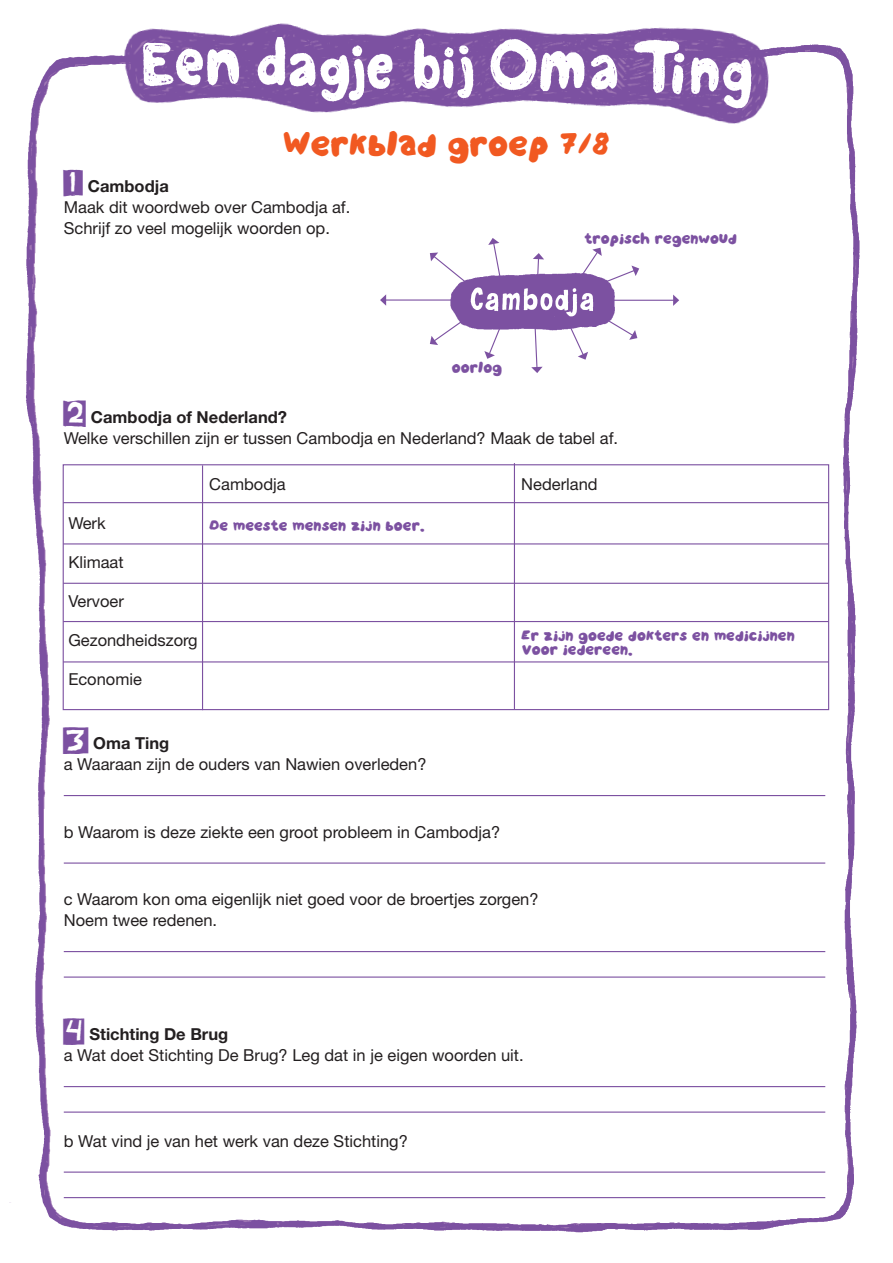
<style>
.page{position:relative;width:893px;height:1263px;background:#fff}
.page>*{position:absolute;margin:0;border:0;box-sizing:border-box;transform-origin:0 0}
.t1{font:27px "Amareleta";color:#f15921}
.t2{font:16.5px/21px "Helvetica Neue LT Std";color:#231f20}
.t3{font:12px "Amareleta";color:#7c51a1}
.s1{font-family:"BRANDON";font-size:21px;color:#7c51a1}
.s2{font-weight:700}
</style>
<div class="page">
<img style="left:10px;top:44px;width:850px;height:1189px">
<img style="left:102px;top:23px;width:693px;height:153px">
<img style="left:116px;top:38px;width:648px;height:79px">
<hr style="left:64px;top:795px;width:761px;height:1px;background:#7c51a1">
<hr style="left:64px;top:862px;width:761px;height:2px;background:#7c51a1">
<hr style="left:64px;top:951px;width:761px;height:1px;background:#7c51a1">
<hr style="left:64px;top:976px;width:761px;height:2px;background:#7c51a1">
<hr style="left:64px;top:1086px;width:761px;height:1px;background:#7c51a1">
<hr style="left:64px;top:1111px;width:761px;height:2px;background:#7c51a1">
<hr style="left:64px;top:1171px;width:761px;height:2px;background:#7c51a1">
<hr style="left:64px;top:1197px;width:761px;height:1px;background:#7c51a1">
<hr style="left:202px;top:465px;width:1px;height:245px;background:#7c51a1">
<hr style="left:514px;top:463px;width:1px;height:246px;background:#7c51a1">
<div style="left:63px;top:464px;width:766px;height:246px;border:1px solid #7c51a1"></div>
<hr style="left:63px;top:502px;width:766px;height:1px;background:#7c51a1">
<hr style="left:63px;top:543px;width:766px;height:1px;background:#7c51a1">
<hr style="left:63px;top:583px;width:766px;height:1px;background:#7c51a1">
<hr style="left:63px;top:661px;width:766px;height:1px;background:#7c51a1">
<hr style="left:63px;top:621px;width:766px;height:1px;background:#7c51a1">
<hr style="left:611px;top:300px;width:63px;height:1px;background:#7c51a1">
<svg style="left:673px;top:295px;width:6px;height:11px"></svg>
<hr style="left:385px;top:299px;width:68px;height:2px;background:#7c51a1">
<svg style="left:380px;top:294px;width:6px;height:12px"></svg>
<svg style="left:430px;top:238px;width:209px;height:135px"></svg>
<h1 class="t1" style="left:283px;top:129px;width:328px">WERKBLAD GROEP 7/8</h1>
<p class="t2" style="left:64px;top:175px;width:288px"><span class="s1">1</span> <span class="s2">Cambodja<br></span>Maak dit woordweb over Cambodja af.<br>Schrijf zo veel mogelijk woorden op.</p>
<p class="t3" style="left:452px;top:361px;width:52px">OORLOG</p>
<p class="t3" style="left:584px;top:231px;width:154px">TROPISCH REGENWOUD</p>
<p class="t2" style="left:64px;top:406px;width:556px"><span class="s1">2</span> <span class="s2">Cambodja of Nederland?<br></span>Welke verschillen zijn er tussen Cambodja en Nederland? Maak de tabel af.</p>
<p class="t2" style="left:209px;top:474px;width:78px">Cambodja</p>
<p class="t2" style="left:521px;top:474px;width:78px">Nederland</p>
<p class="t2" style="left:68px;top:513px;width:39px">Werk</p>
<p class="t3" style="left:209px;top:519px;width:217px">DE MEESTE MENSEN ZIJN BOER.</p>
<p class="t2" style="left:68px;top:552px;width:57px">Klimaat</p>
<p class="t2" style="left:68px;top:591px;width:57px">Vervoer</p>
<p class="t2" style="left:68px;top:630px;width:131px">Gezondheidszorg</p>
<p class="t3" style="left:521px;top:629px;width:275px">ER ZIJN GOEDE DOKTERS EN MEDICIJNEN</p>
<p class="t2" style="left:68px;top:669px;width:75px">Economie</p>
<p class="t3" style="left:522px;top:643px;width:112px">VOOR IEDEREEN.</p>
<p class="t2" style="left:64px;top:732px;width:364px"><span class="s1">3</span> <span class="s2">Oma Ting<br></span>a Waaraan zijn de ouders van Nawien overleden?</p>
<p class="t2" style="left:64px;top:821px;width:438px">b Waarom is deze ziekte een groot probleem in Cambodja?</p>
<p class="t2" style="left:64px;top:888px;width:476px">c Waarom kon oma eigenlijk niet goed voor de broertjes zorgen?<br>Noem twee redenen.</p>
<p class="t2" style="left:64px;top:1023px;width:461px"><span class="s1">4</span> <span class="s2">Stichting De Brug<br></span>a Wat doet Stichting De Brug? Leg dat in je eigen woorden uit.</p>
<p class="t2" style="left:64px;top:1130px;width:346px">b Wat vind je van het werk van deze Stichting?</p>
</div>
